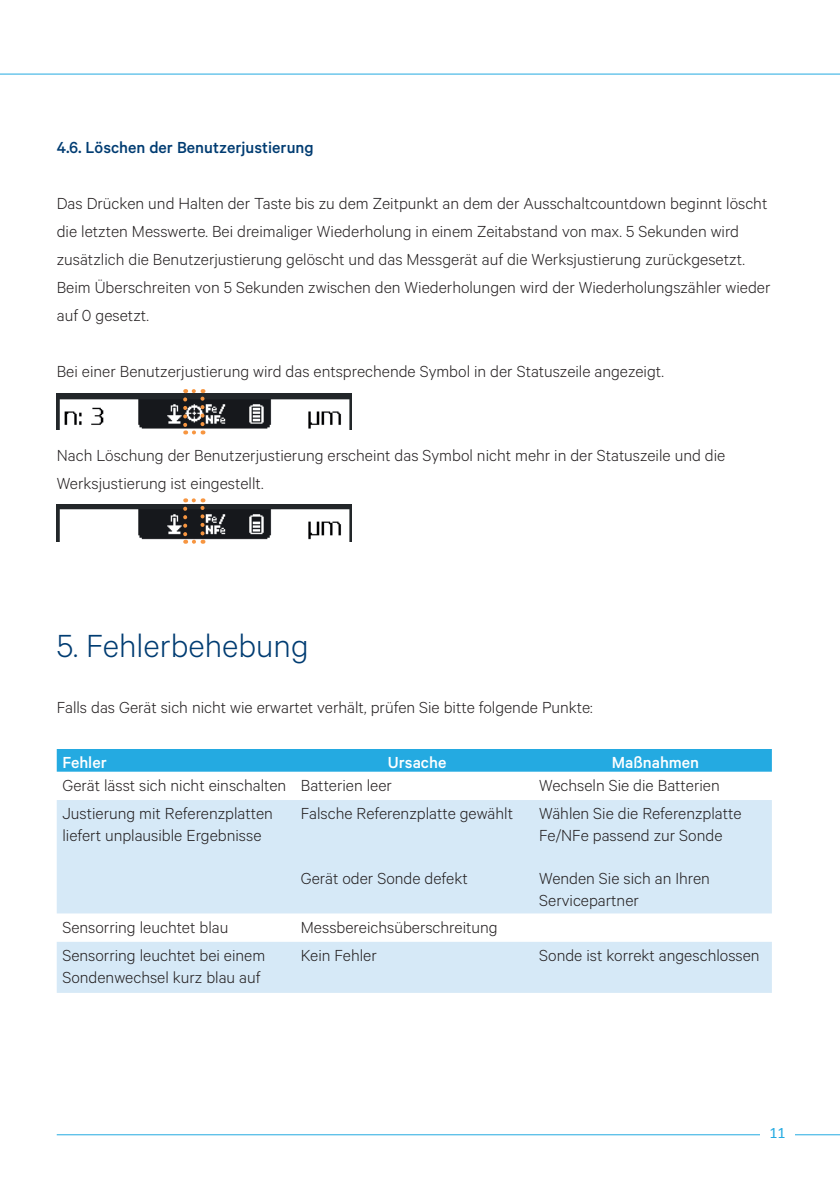
<style>
.page{position:relative;width:840px;height:1191px;background:#fff}
.page>*{position:absolute;margin:0;border:0;box-sizing:border-box;transform-origin:0 0}
.t1{font:300 36px "Calibre";color:#003c72}
.t2{font:300 18px/28px "Calibre";color:#231f20}
.t3{font:500 18px "Calibre";color:#003c72}
.t4{font:500 18px "Calibre";color:#fff}
.t5{font:16px "Calibri";color:#24aae1}
</style>
<div class="page">
<hr style="left:57px;top:1134px;width:782px;height:1px;background:#24aae1">
<hr style="left:0;top:74px;width:839px;height:1px;background:#24aae1">
<div style="left:760px;top:1125px;width:34px;height:28px;background:#fff"></div>
<div style="left:57px;top:749px;width:714px;height:22px;background:#24aae1"></div>
<svg style="left:57px;top:800px;width:714px;height:193px;background:#dcecf8"></svg>
<img style="left:57px;top:393px;width:294px;height:36px">
<img style="left:57px;top:505px;width:294px;height:37px">
<svg style="left:183px;top:399px;width:4px;height:35px"></svg>
<svg style="left:194px;top:430px;width:9px;height:4px"></svg>
<svg style="left:200px;top:389px;width:4px;height:35px"></svg>
<svg style="left:185px;top:389px;width:9px;height:4px"></svg>
<svg style="left:183px;top:508px;width:4px;height:36px"></svg>
<svg style="left:194px;top:540px;width:9px;height:4px"></svg>
<svg style="left:200px;top:498px;width:4px;height:35px"></svg>
<svg style="left:185px;top:498px;width:9px;height:4px"></svg>
<p class="t3" style="left:57px;top:137px;width:258px">4.6. Löschen der Benutzerjustierung</p>
<p class="t2" style="left:57px;top:188px;width:715px">Das Drücken und Halten der Taste bis zu dem Zeitpunkt an dem der Ausschaltcountdown beginnt löscht die letzten Messwerte. Bei dreimaliger Wiederholung in einem Zeitabstand von max. 5 Sekunden wird zusätzlich die Benutzerjustierung gelöscht und das Messgerät auf die Werksjustierung zurückgesetzt.<br>Beim Überschreiten von 5 Sekunden zwischen den Wiederholungen wird der Wiederholungszähler wieder auf 0 gesetzt.</p>
<p class="t2" style="left:57px;top:356px;width:608px">Bei einer Benutzerjustierung wird das entsprechende Symbol in der Statuszeile angezeigt.</p>
<p class="t2" style="left:57px;top:440px;width:669px">Nach Löschung der Benutzerjustierung erscheint das Symbol nicht mehr in der Statuszeile und die<br>Werksjustierung ist eingestellt.</p>
<h1 class="t1" style="left:57px;top:625px;width:253px">5. Fehlerbehebung</h1>
<p class="t2" style="left:57px;top:692px;width:537px">Falls das Gerät sich nicht wie erwartet verhält, prüfen Sie bitte folgende Punkte:</p>
<p class="t4" style="left:62px;top:752px;width:46px">Fehler</p>
<p class="t4" style="left:388px;top:752px;width:60px">Ursache</p>
<p class="t4" style="left:611px;top:752px;width:89px">Maßnahmen</p>
<p class="t2" style="left:62px;top:770px;width:331px">Gerät lässt sich nicht einschalten Batterien leer</p>
<p class="t2" style="left:539px;top:770px;width:182px">Wechseln Sie die Batterien</p>
<p class="t2" style="left:62px;top:802px;width:212px;line-height:21.6px">Justierung mit Referenzplatten liefert unplausible Ergebnisse</p>
<p class="t2" style="left:300px;top:799px;width:214px">Falsche Referenzplatte gewählt</p>
<p class="t2" style="left:300px;top:863px;width:168px">Gerät oder Sonde defekt</p>
<p class="t2" style="left:539px;top:802px;width:204px;line-height:21.6px">Wählen Sie die Referenzplatte<br>Fe/NFe passend zur Sonde</p>
<p class="t2" style="left:539px;top:867px;width:172px;line-height:21.6px">Wenden Sie sich an Ihren<br>Servicepartner</p>
<p class="t2" style="left:62px;top:912px;width:167px">Sensorring leuchtet blau</p>
<p class="t2" style="left:300px;top:912px;width:198px">Messbereichsüberschreitung</p>
<p class="t2" style="left:62px;top:943px;width:204px;line-height:21.6px">Sensorring leuchtet bei einem<br>Sondenwechsel kurz blau auf</p>
<p class="t2" style="left:300px;top:940px;width:77px">Kein Fehler</p>
<p class="t2" style="left:539px;top:940px;width:222px">Sonde ist korrekt angeschlossen</p>
<p class="t5" style="left:769px;top:1122px;width:18px">11</p>
</div>
